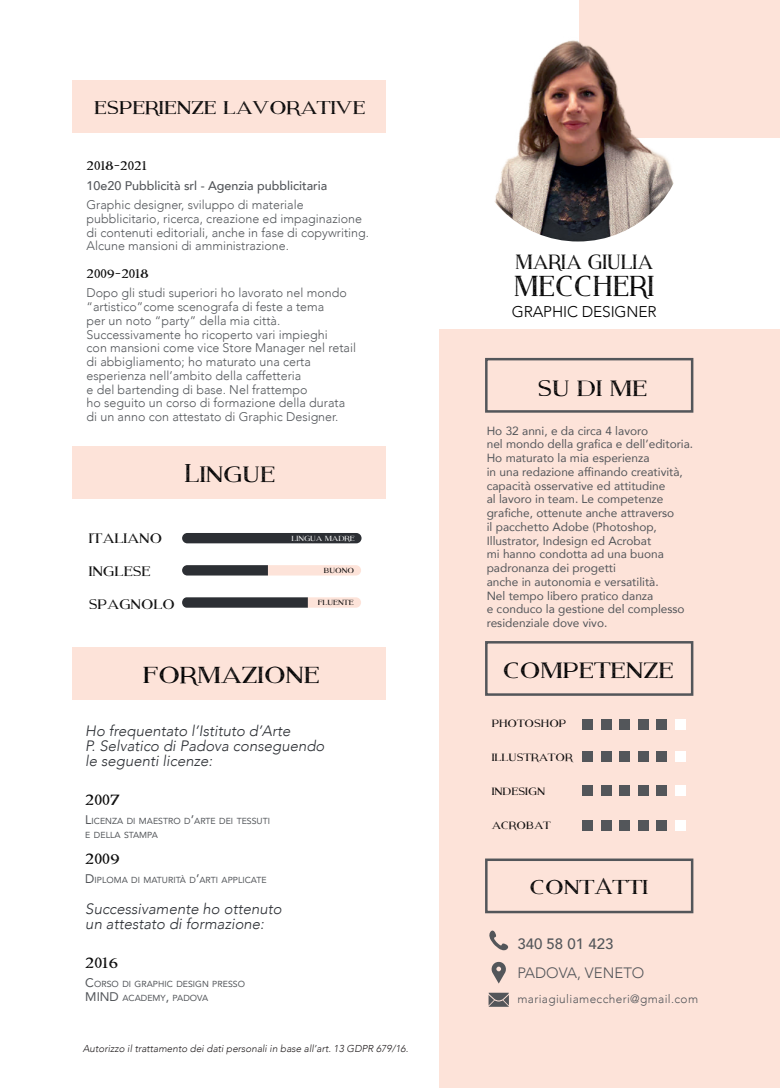
<style>
.page{position:relative;width:780px;height:1088px;background:#fff}
.page>*{position:absolute;margin:0;border:0;box-sizing:border-box;transform-origin:0 0}
.t1{font:29.5px "Modern Serif Eroded";color:#000001}
.t2{font:27.5px "Modern Serif Eroded";color:#000001}
.t3{font:26.25px "Modern Serif Eroded";color:#000001}
.t4{font:23.75px "Modern Serif Eroded";color:#000001}
.t5{font:21.88px "Modern Serif Eroded";color:#000001}
.t6{font:21px "Modern Serif Eroded";color:#000001}
.t7{font:16.25px/33px "Modern Serif Eroded";color:#000001}
.t8{font:300 15.5px "Avenir";letter-spacing:-.01em;color:#000001}
.t9{font:italic 300 15px/15px "Avenir";color:#2c2f34}
.t10{font:300 15px "Avenir";color:#53565a}
.t11{font:500 15px "Avenir";color:#53565a}
.t12{font:13.75px "Modern Serif Eroded";color:#000001}
.t13{font:300 12.5px/13.8px "Avenir";color:#53565a}
.t14{font:500 12.5px "Avenir";color:#53565a}
.t15{font:12.5px "Modern Serif Eroded";color:#000001}
.t16{font:11.88px/13.8px "Avenir";color:#53565a}
.t17{font:300 11.88px "Avenir";letter-spacing:.03em;color:#53565a}
.t18{font:italic 300 10px "Avenir";color:#231f20}
.t19{font:8.75px/13.8px "Avenir";color:#53565a}
.t20{font:8.75px "Modern Serif Eroded";color:#000001}
.t21{font:8.75px "Modern Serif Eroded";color:#fff}
.s1{font-size:12.5px}
</style>
<div class="page">
<div style="left:579px;top:0;width:201px;height:138px;background:#fde3d9"></div>
<div style="left:439px;top:329px;width:341px;height:759px;background:#fde3d9"></div>
<div style="left:72px;top:647px;width:314px;height:52px;background:#fde3d9"></div>
<div style="left:72px;top:80px;width:314px;height:52px;background:#fde3d9"></div>
<svg style="left:491px;top:962px;width:15px;height:21px"></svg>
<svg style="left:489px;top:930px;width:19px;height:21px"></svg>
<svg style="left:488px;top:993px;width:21px;height:14px"></svg>
<div style="left:485px;top:858px;width:208px;height:55px;border:2px solid #53565a"></div>
<div style="left:485px;top:641px;width:208px;height:55px;border:2px solid #53565a"></div>
<div style="left:582px;top:785px;width:10px;height:11px;background:#53565a"></div>
<div style="left:601px;top:785px;width:10px;height:11px;background:#53565a"></div>
<div style="left:619px;top:785px;width:11px;height:11px;background:#53565a"></div>
<div style="left:638px;top:785px;width:10px;height:11px;background:#53565a"></div>
<div style="left:656px;top:785px;width:11px;height:11px;background:#53565a"></div>
<div style="left:675px;top:785px;width:10px;height:11px;background:#fff"></div>
<div style="left:582px;top:820px;width:10px;height:11px;background:#53565a"></div>
<div style="left:601px;top:820px;width:10px;height:11px;background:#53565a"></div>
<div style="left:619px;top:820px;width:11px;height:11px;background:#53565a"></div>
<div style="left:638px;top:820px;width:10px;height:11px;background:#53565a"></div>
<div style="left:656px;top:820px;width:11px;height:11px;background:#53565a"></div>
<div style="left:675px;top:820px;width:10px;height:11px;background:#fff"></div>
<div style="left:582px;top:751px;width:10px;height:11px;background:#53565a"></div>
<div style="left:601px;top:751px;width:10px;height:11px;background:#53565a"></div>
<div style="left:619px;top:751px;width:11px;height:11px;background:#53565a"></div>
<div style="left:638px;top:751px;width:10px;height:11px;background:#53565a"></div>
<div style="left:656px;top:751px;width:11px;height:11px;background:#53565a"></div>
<div style="left:675px;top:751px;width:10px;height:11px;background:#fff"></div>
<div style="left:582px;top:719px;width:10px;height:10px;background:#53565a"></div>
<div style="left:601px;top:719px;width:10px;height:10px;background:#53565a"></div>
<div style="left:619px;top:719px;width:11px;height:10px;background:#53565a"></div>
<div style="left:638px;top:719px;width:10px;height:10px;background:#53565a"></div>
<div style="left:656px;top:719px;width:11px;height:10px;background:#53565a"></div>
<div style="left:675px;top:719px;width:10px;height:10px;background:#fff"></div>
<div style="left:485px;top:358px;width:208px;height:55px;border:2px solid #53565a"></div>
<div style="left:72px;top:446px;width:314px;height:52px;background:#fde3d9"></div>
<div style="left:182px;top:533px;width:179px;height:10px;background:#2c2f34;border-radius:5px"></div>
<svg style="left:182px;top:565px;width:179px;height:10px;background:#9b8f8c"></svg>
<svg style="left:182px;top:597px;width:179px;height:11px;background:#736e6f"></svg>
<img style="left:470px;top:26px;width:215px;height:215px;border-radius:107px">
<h3 class="t5" style="left:94px;top:96px;width:273px">esperienze lavorative</h3>
<p class="t12" style="left:87px;top:158px;width:62px">2018-2021</p>
<p class="t14" style="left:87px;top:174px;width:242px">10e20 Pubblicità srl - Agenzia pubblicitaria</p>
<p class="t13" style="left:87px;top:198px;width:284px">Graphic designer, sviluppo di materiale pubblicitario, ricerca, creazione ed impaginazione di contenuti editoriali, anche in fase di copywriting.<br>Alcune mansioni di amministrazione.</p>
<p class="t12" style="left:87px;top:266px;width:64px">2009-2018</p>
<p class="t13" style="left:87px;top:286px;width:271px">Dopo gli studi superiori ho lavorato nel mondo “artistico”come scenografa di feste a tema<br>per un noto “party” della mia città.<br>Successivamente ho ricoperto vari impieghi<br>con mansioni come vice Store Manager nel retail di abbigliamento; ho maturato una certa esperienza nell’ambito della caffetteria<br>e del bartending di base. Nel frattempo<br>ho seguito un corso di formazione della durata di un anno con attestato di Graphic Designer.</p>
<h3 class="t3" style="left:184px;top:460px;width:92px">Lingue</h3>
<h3 class="t7" style="left:89px;top:522px;width:88px">italiano inglese spagnolo</h3>
<p class="t21" style="left:291px;top:534px;width:65px">lingua madre</p>
<p class="t20" style="left:324px;top:566px;width:32px">buono</p>
<p class="t20" style="left:318px;top:598px;width:38px">fluente</p>
<h2 class="t2" style="left:143px;top:659px;width:178px">formazione</h2>
<p class="t9" style="left:85px;top:723px;width:240px">Ho frequentato l’Istituto d’Arte<br>P. Selvatico di Padova conseguendo le seguenti licenze:</p>
<h3 class="t7" style="left:85px;top:783px;width:37px">2007</h3>
<p class="t19" style="left:85px;top:814px;width:186px"><span class="s1">L</span>ICENZA DI MAESTRO D<span class="s1">’</span>ARTE DEI TESSUTI<br>E DELLA STAMPA</p>
<h3 class="t7" style="left:85px;top:842px;width:36px">2009</h3>
<p class="t19" style="left:85px;top:873px;width:183px"><span class="s1">D</span>IPLOMA DI MATURITÀ D<span class="s1">’</span>ARTI APPLICATE</p>
<p class="t9" style="left:85px;top:901px;width:198px">Successivamente ho ottenuto un attestato di formazione:</p>
<h3 class="t7" style="left:85px;top:946px;width:34px">2016</h3>
<p class="t19" style="left:85px;top:977px;width:161px"><span class="s1">C</span>ORSO DI GRAPHIC DESIGN PRESSO<br><span class="s1">MIND</span> ACADEMY<span class="s1">,</span> PADOVA</p>
<p class="t18" style="left:83px;top:1043px;width:327px">Autorizzo il trattamento dei dati personali in base all’art. 13 GDPR 679/16.</p>
<h3 class="t6" style="left:515px;top:251px;width:139px">MARIA GIULIA</h3>
<h1 class="t1" style="left:514px;top:271px;width:141px">MECCHERI</h1>
<p class="t8" style="left:511px;top:302px;width:146px">GRAPHIC DESIGNER</p>
<h3 class="t3" style="left:537px;top:374px;width:112px">su di me</h3>
<p class="t16" style="left:486px;top:423px;width:208px">Ho 32 anni, e da circa 4 lavoro<br>nel mondo della grafica e dell’editoria.<br>Ho maturato la mia esperienza<br>in una redazione affinando creatività, capacità osservative ed attitudine<br>al lavoro in team. Le competenze grafiche, ottenute anche attraverso<br>il pacchetto Adobe (Photoshop,<br>Illustrator, Indesign ed Acrobat<br>mi hanno condotta ad una buona padronanza dei progetti<br>anche in autonomia e versatilità.<br>Nel tempo libero pratico danza<br>e conduco la gestione del complesso residenziale dove vivo.</p>
<h3 class="t3" style="left:502px;top:655px;width:172px">competenze</h3>
<p class="t15" style="left:491px;top:717px;width:76px">photoshop</p>
<p class="t15" style="left:491px;top:750px;width:82px">illustrator</p>
<p class="t15" style="left:491px;top:784px;width:55px">indesign</p>
<p class="t15" style="left:491px;top:818px;width:61px">acrobat</p>
<h3 class="t4" style="left:529px;top:874px;width:120px">contAtti</h3>
<p class="t11" style="left:517px;top:930px;width:97px">340 58 01 423</p>
<p class="t10" style="left:517px;top:963px;width:129px">PADOVA, VENETO</p>
<p class="t17" style="left:517px;top:991px;width:182px">mariagiuliameccheri@gmail.com</p>
</div>
